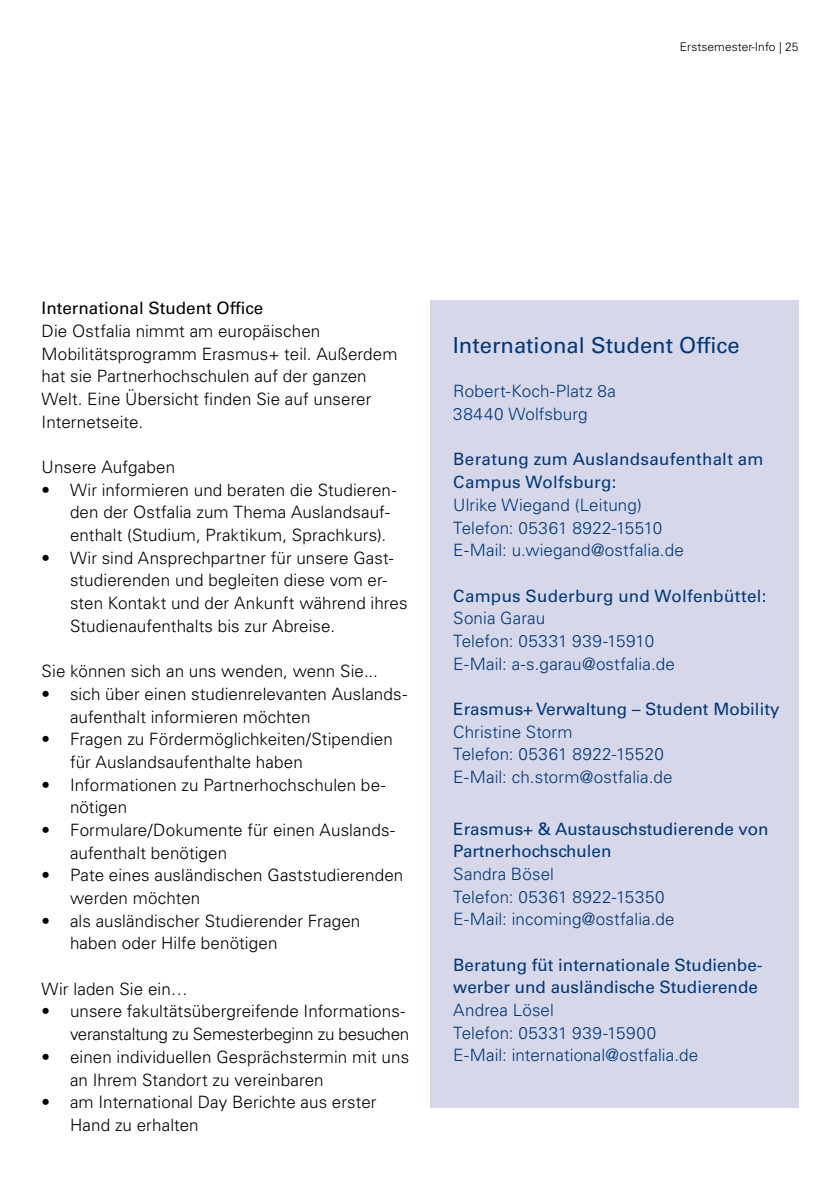
<style>
.page{position:relative;width:840px;height:1191px;background:#fff}
.page>*{position:absolute;margin:0;border:0;box-sizing:border-box;transform-origin:0 0}
.t1{font:22px "Univers LT Std";color:#003778}
.t2{font:300 17px/22.6px "Univers LT Std";letter-spacing:.005em;color:#000}
.t3{font:300 17px/22.6px "Univers LT Std";letter-spacing:.005em;color:#003778}
.t4{font:17px/22.6px "Univers LT Std";color:#003778}
.t5{font:17px "Univers LT Std";color:#000}
.t6{font:300 12px "Univers LT Std";letter-spacing:.005em;color:#000}
</style>
<div class="page">
<div style="left:430px;top:300px;width:368px;height:808px;background:#d6d8ea"></div>
<p class="t6" style="left:679px;top:39px;width:120px">Erstsemester-Info | 25</p>
<p class="t5" style="left:42px;top:298px;width:223px">International Student Office</p>
<p class="t2" style="left:42px;top:319px;width:357px">Die Ostfalia nimmt am europäischen Mobilitätsprogramm Erasmus+ teil. Außerdem hat sie Partnerhochschulen auf der ganzen Welt. Eine Übersicht finden Sie auf unserer Internetseite.</p>
<p class="t2" style="left:42px;top:456px;width:135px">Unsere Aufgaben</p>
<p class="t2" style="left:70px;top:478px;width:328px;text-indent:-28px">• Wir informieren und beraten die Studieren&shy;den der Ostfalia zum Thema Auslandsauf&shy;enthalt (Studium, Praktikum, Sprachkurs).</p>
<p class="t2" style="left:70px;top:546px;width:339px;text-indent:-28px">• Wir sind Ansprechpartner für unsere Gast&shy;studierenden und begleiten diese vom er&shy;sten Kontakt und der Ankunft während ihres Studienaufenthalts bis zur Abreise.</p>
<p class="t2" style="left:42px;top:660px;width:337px">Sie können sich an uns wenden, wenn Sie...</p>
<p class="t2" style="left:70px;top:682px;width:338px;text-indent:-28px">• sich über einen studienrelevanten Auslands&shy;aufenthalt informieren möchten</p>
<p class="t2" style="left:70px;top:728px;width:324px;text-indent:-28px">• Fragen zu Fördermöglichkeiten/Stipendien für Auslandsaufenthalte haben</p>
<p class="t2" style="left:70px;top:773px;width:316px;text-indent:-28px">• Informationen zu Partnerhochschulen be&shy;nötigen</p>
<p class="t2" style="left:70px;top:818px;width:326px;text-indent:-28px">• Formulare/Dokumente für einen Auslands&shy;aufenthalt benötigen</p>
<p class="t2" style="left:70px;top:864px;width:335px;text-indent:-28px">• Pate eines ausländischen Gaststudierenden werden möchten</p>
<p class="t2" style="left:70px;top:909px;width:292px;text-indent:-28px">• als ausländischer Studierender Fragen haben oder Hilfe benötigen</p>
<p class="t2" style="left:42px;top:977px;width:147px">Wir laden Sie ein…</p>
<p class="t2" style="left:42px;top:1000px;width:369px;text-align:right">• unsere fakultätsübergreifende Informations&shy;veranstaltung zu Semesterbeginn zu besuchen</p>
<p class="t2" style="left:70px;top:1045px;width:340px;text-indent:-28px">• einen individuellen Gesprächstermin mit uns an Ihrem Standort zu vereinbaren</p>
<p class="t2" style="left:70px;top:1090px;width:308px;text-indent:-28px">• am International Day Berichte aus erster<br>Hand zu erhalten</p>
<p class="t1" style="left:452px;top:332px;width:288px">International Student Office</p>
<p class="t3" style="left:453px;top:380px;width:164px">Robert-Koch-Platz 8a<br>38440 Wolfsburg</p>
<p class="t4" style="left:453px;top:448px;width:311px">Beratung zum Auslandsaufenthalt am<br>Campus Wolfsburg:</p>
<p class="t3" style="left:453px;top:493px;width:232px">Ulrike Wiegand (Leitung)<br>Telefon: 05361 8922-15510<br>E-Mail: u.wiegand@ostfalia.de</p>
<p class="t4" style="left:453px;top:584px;width:314px">Campus Suderburg und Wolfenbüttel:</p>
<p class="t3" style="left:453px;top:607px;width:223px">Sonia Garau<br>Telefon: 05331 939-15910<br>E-Mail: a-s.garau@ostfalia.de</p>
<p class="t4" style="left:453px;top:698px;width:327px">Erasmus+ Verwaltung – Student Mobility</p>
<p class="t3" style="left:453px;top:720px;width:221px">Christine Storm<br>Telefon: 05361 8922-15520<br>E-Mail: ch.storm@ostfalia.de</p>
<p class="t4" style="left:453px;top:817px;width:316px">Erasmus+ &amp; Austauschstudierende von<br>Partnerhochschulen</p>
<p class="t3" style="left:453px;top:862px;width:223px">Sandra Bösel<br>Telefon: 05361 8922-15350<br>E-Mail: incoming@ostfalia.de</p>
<p class="t4" style="left:453px;top:953px;width:310px">Beratung füt internationale Studienbe&shy;werber und ausländische Studierende</p>
<p class="t3" style="left:453px;top:998px;width:246px">Andrea Lösel<br>Telefon: 05331 939-15900<br>E-Mail: international@ostfalia.de</p>
</div>
